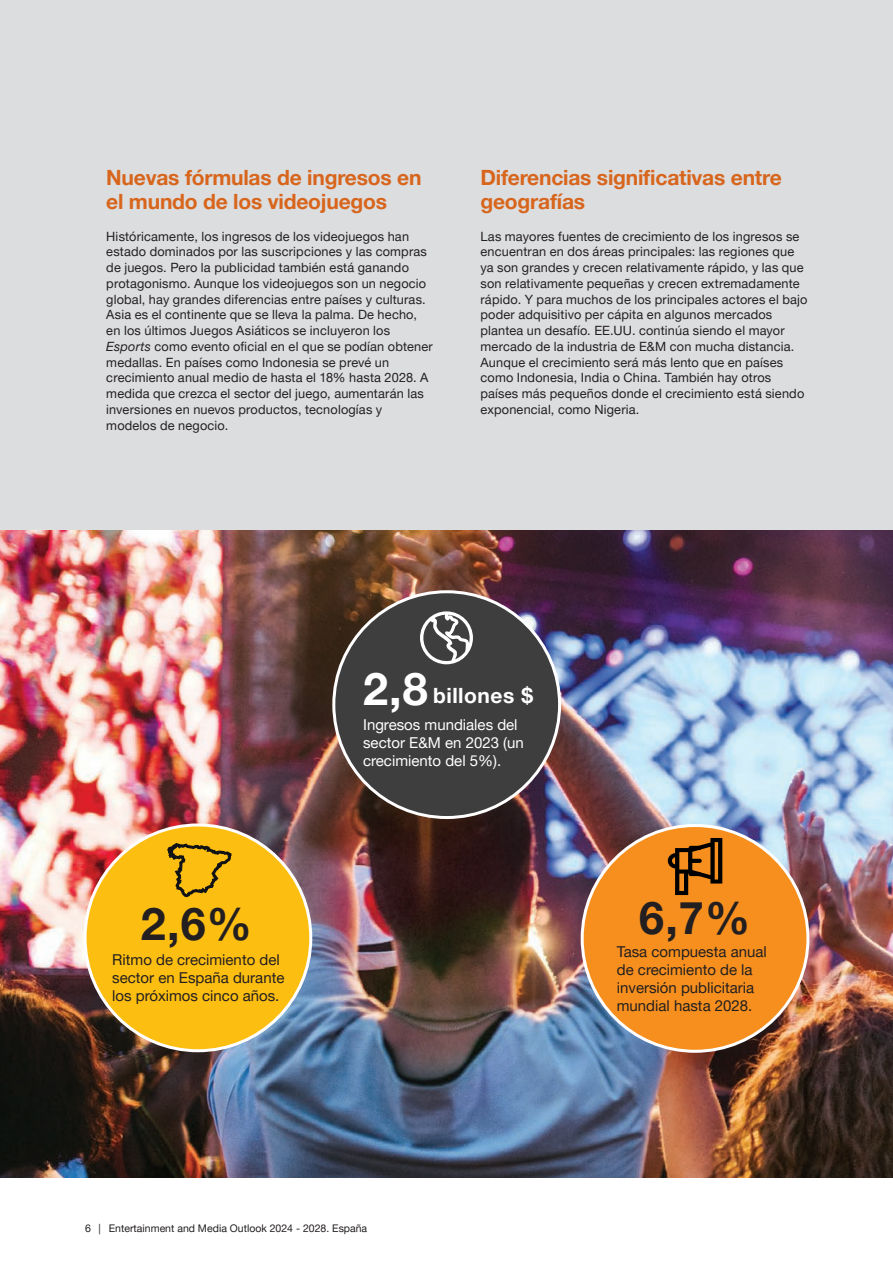
<style>
.page{position:relative;width:893px;height:1263px;background:#fff}
.page>*{position:absolute;margin:0;border:0;box-sizing:border-box;transform-origin:0 0}
.L_B_25_32_25{font:700 45px "Helvetica Neue LT Pro";color:#231f20}
.L_B_25_32_25-2{font:700 45px "Helvetica Neue LT Pro";color:#fff}
.Texto_cuerpo{font:700 21px/24px "Helvetica Neue LT Pro";letter-spacing:-.01em;color:#d8651c}
.L_B_25_32_25-3{font:700 21px "Helvetica Neue LT Pro";letter-spacing:.025em;color:#fff}
.O_R_9_14_C{font:15px/18px "Helvetica Neue LT Pro";color:#231f20}
.O_R_9_14_C-2{font:15px/18px "Helvetica Neue LT Pro";color:#fff}
.Texto_cuerpo-2{font:12.75px/15.8px "Helvetica Neue LT Pro";letter-spacing:.015em;color:#231f20}
.t1{font:10.5px "Helvetica Neue LT Pro";color:#231f20}
.s1{font-style:italic}
</style>
<div class="page">
<img style="left:0;top:529px;width:893px;height:649px">
<div style="left:0;top:0;width:893px;height:529px;background:#dcdddf"></div>
<div style="left:334px;top:592px;width:226px;height:225px;background:#3e3e3f;border-radius:50%"></div>
<svg style="left:420px;top:611px;width:53px;height:53px"></svg>
<div style="left:85px;top:825px;width:226px;height:226px;background:#fdbe12;border-radius:50%"></div>
<svg style="left:167px;top:843px;width:65px;height:55px"></svg>
<div style="left:582px;top:825px;width:226px;height:226px;background:#f68f1e;border-radius:50%"></div>
<svg style="left:667px;top:838px;width:55px;height:57px"></svg>
<svg style="left:688px;top:859px;width:14px;height:4px"></svg>
<hr style="left:688px;top:846px;width:14px;height:4px;background:#000001;border-radius:2px">
<hr style="left:688px;top:872px;width:14px;height:4px;background:#000001;border-radius:2px">
<p class="Texto_cuerpo" style="left:106px;top:165px;width:317px">Nuevas fórmulas de ingresos en el mundo de los videojuegos</p>
<p class="Texto_cuerpo-2" style="left:106px;top:228px;width:328px">Históricamente, los ingresos de los videojuegos han estado dominados por las suscripciones y las compras de juegos. Pero la publicidad también está ganando protagonismo. Aunque los videojuegos son un negocio global, hay grandes diferencias entre países y culturas.<br>Asia es el continente que se lleva la palma. De hecho, en los últimos Juegos Asiáticos se incluyeron los <span class="s1">Esports</span> como evento oficial en el que se podían obtener medallas. En países como Indonesia se prevé un crecimiento anual medio de hasta el 18% hasta 2028. A medida que crezca el sector del juego, aumentarán las inversiones en nuevos productos, tecnologías y modelos de negocio.</p>
<p class="Texto_cuerpo" style="left:480px;top:165px;width:303px">Diferencias significativas entre geografías</p>
<p class="Texto_cuerpo-2" style="left:480px;top:228px;width:328px">Las mayores fuentes de crecimiento de los ingresos se encuentran en dos áreas principales: las regiones que ya son grandes y crecen relativamente rápido, y las que son relativamente pequeñas y crecen extremadamente rápido. Y para muchos de los principales actores el bajo poder adquisitivo per cápita en algunos mercados plantea un desafío. EE.UU. continúa siendo el mayor mercado de la industria de E&amp;M con mucha distancia.<br>Aunque el crecimiento será más lento que en países como Indonesia, India o China. También hay otros países más pequeños donde el crecimiento está siendo exponencial, como Nigeria.</p>
<p class="L_B_25_32_25" style="left:141px;top:896px;width:112px">2,6%</p>
<p class="O_R_9_14_C" style="left:112px;top:950px;width:174px">Ritmo de crecimiento del sector en España durante los próximos cinco años.</p>
<p class="L_B_25_32_25-2" style="left:363px;top:661px;width:66px">2,8</p>
<p class="O_R_9_14_C-2" style="left:363px;top:715px;width:162px">Ingresos mundiales del sector E&amp;M en 2023 (un crecimiento del 5%).</p>
<p class="L_B_25_32_25-3" style="left:433px;top:683px;width:101px">billones $</p>
<p class="L_B_25_32_25" style="left:639px;top:890px;width:112px">6,7%</p>
<p class="O_R_9_14_C" style="left:617px;top:960px;width:139px;text-align:justify">de crecimiento de la inversión publicitaria mundial hasta 2028.</p>
<p class="O_R_9_14_C" style="left:617px;top:942px;width:152px">Tasa compuesta anual</p>
<p class="t1" style="left:85px;top:1222px;width:284px">6 | Entertainment and Media Outlook 2024 - 2028. España</p>
</div>
